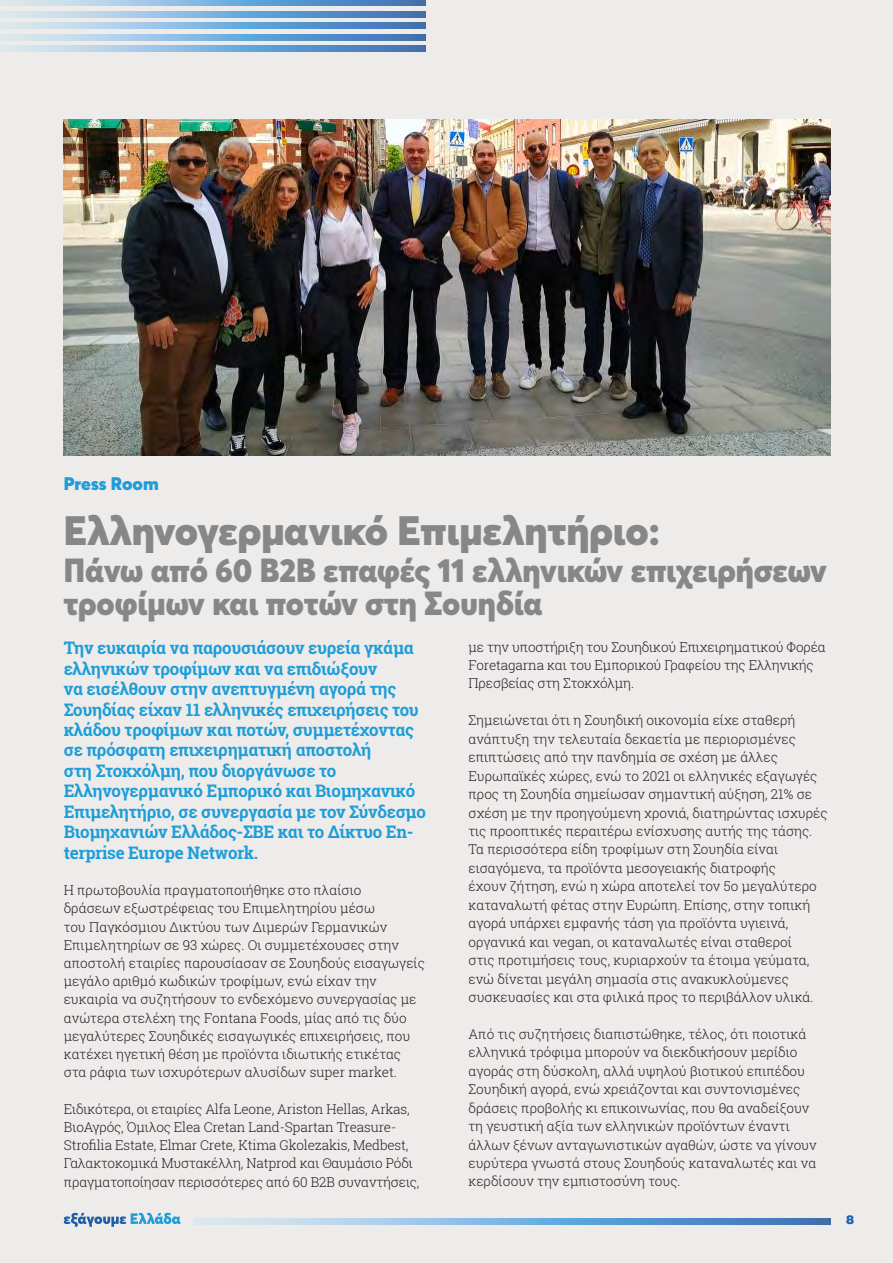
<style>
.page{position:relative;width:893px;height:1263px;background:#edeceb}
.page>*{position:absolute;margin:0;border:0;box-sizing:border-box;transform-origin:0 0}
.t1{font:900 40.5px "Averta";letter-spacing:-.005em;color:#888787}
.t2{font:900 33px/33px "Averta";letter-spacing:-.005em;color:#888787;scale:.96 1}
.t3{font:900 18px "Averta";color:#1e9dd8}
.t4{font:700 17.25px/20.4px "Roboto Slab";letter-spacing:-.015em;color:#1e9dd8}
.t5{font:300 13.5px/18.5px "Roboto Slab";color:#231f20}
.t6{font:900 12px "UB Helvetica";color:#1b5fa9}
</style>
<div class="page">
<svg style="left:0;top:0;width:426px;height:6px;background:#83b0d9"></svg>
<svg style="left:0;top:23px;width:426px;height:6px;background:#83b0d9"></svg>
<svg style="left:0;top:46px;width:426px;height:5px;background:#83b0d9"></svg>
<svg style="left:0;top:11px;width:426px;height:6px;background:#83b0d9"></svg>
<svg style="left:0;top:34px;width:426px;height:6px;background:#83b0d9"></svg>
<svg style="left:64px;top:1213px;width:117px;height:14px"></svg>
<svg style="left:194px;top:1219px;width:637px;height:5px;background:#83b0d9"></svg>
<img style="left:64px;top:119px;width:767px;height:336px">
<h3 class="t3" style="left:64px;top:472px;width:97px">Press Room</h3>
<h1 class="t1" style="left:64px;top:504px;width:598px">Ελληνογερμανικό Επιμελητήριο:</h1>
<h2 class="t2" style="left:64px;top:553px;width:797px">Πάνω από 60 Β2B επαφές 11 ελληνικών επιχειρήσεων τροφίμων και ποτών στη Σουηδία</h2>
<p class="t4" style="left:64px;top:637px;width:364px">Την ευκαιρία να παρουσιάσουν ευρεία γκάμα ελληνικών τροφίμων και να επιδιώξουν<br>να εισέλθουν στην ανεπτυγμένη αγορά της Σουηδίας είχαν 11 ελληνικές επιχειρήσεις του κλάδου τροφίμων και ποτών, συμμετέχοντας σε πρόσφατη επιχειρηματική αποστολή<br>στη Στοκχόλμη, που διοργάνωσε το Ελληνογερμανικό Εμπορικό και Βιομηχανικό Επιμελητήριο, σε συνεργασία με τον Σύνδεσμο Βιομηχανιών Ελλάδος-ΣΒΕ και το Δίκτυο En&shy;terprise Europe Network.</p>
<p class="t5" style="left:64px;top:881px;width:363px">Η πρωτοβουλία πραγματοποιήθηκε στο πλαίσιο<br>δράσεων εξωστρέφειας του Επιμελητηρίου μέσω<br>του Παγκόσμιου Δικτύου των Διμερών Γερμανικών Επιμελητηρίων σε 93 χώρες. Οι συμμετέχουσες στην αποστολή εταιρίες παρουσίασαν σε Σουηδούς εισαγωγείς μεγάλο αριθμό κωδικών τροφίμων, ενώ είχαν την ευκαιρία να συζητήσουν το ενδεχόμενο συνεργασίας με ανώτερα στελέχη της Fontana Foods, μίας από τις δύο μεγαλύτερες Σουηδικές εισαγωγικές επιχειρήσεις, που κατέχει ηγετική θέση με προϊόντα ιδιωτικής ετικέτας στα ράφια των ισχυρότερων αλυσίδων super market.</p>
<p class="t5" style="left:64px;top:1099px;width:357px">Ειδικότερα, οι εταιρίες Alfa Leone, Ariston Hellas, Arkas, ΒιοΑγρός, Όμιλος Elea Cretan Land-Spartan Treasure-Strofilia Estate, Elmar Crete, Ktima Gkolezakis, Medbest, Γαλακτοκομικά Μυστακέλλη, Natprod και Θαυμάσιο Ρόδι πραγματοποίησαν περισσότερες από 60 Β2Β συναντήσεις,</p>
<p class="t5" style="left:468px;top:637px;width:359px">με την υποστήριξη του Σουηδικού Επιχειρηματικού Φορέα<br>Foretagarna και του Εμπορικού Γραφείου της Ελληνικής<br>Πρεσβείας στη Στοκχόλμη.</p>
<p class="t5" style="left:468px;top:711px;width:361px">Σημειώνεται ότι η Σουηδική οικονομία είχε σταθερή ανάπτυξη την τελευταία δεκαετία με περιορισμένες επιπτώσεις από την πανδημία σε σχέση με άλλες Ευρωπαϊκές χώρες, ενώ το 2021 οι ελληνικές εξαγωγές προς τη Σουηδία σημείωσαν σημαντική αύξηση, 21% σε σχέση με την προηγούμενη χρονιά, διατηρώντας ισχυρές τις προοπτικές περαιτέρω ενίσχυσης αυτής της τάσης.<br>Τα περισσότερα είδη τροφίμων στη Σουηδία είναι εισαγόμενα, τα προϊόντα μεσογειακής διατροφής<br>έχουν ζήτηση, ενώ η χώρα αποτελεί τον 5ο μεγαλύτερο καταναλωτή φέτας στην Ευρώπη. Επίσης, στην τοπική αγορά υπάρχει εμφανής τάση για προϊόντα υγιεινά, οργανικά και vegan, οι καταναλωτές είναι σταθεροί<br>στις προτιμήσεις τους, κυριαρχούν τα έτοιμα γεύματα, ενώ δίνεται μεγάλη σημασία στις ανακυκλούμενες συσκευασίες και στα φιλικά προς το περιβάλλον υλικά.</p>
<p class="t5" style="left:468px;top:1024px;width:350px">Από τις συζητήσεις διαπιστώθηκε, τέλος, ότι ποιοτικά ελληνικά τρόφιμα μπορούν να διεκδικήσουν μερίδιο αγοράς στη δύσκολη, αλλά υψηλού βιοτικού επιπέδου Σουηδική αγορά, ενώ χρειάζονται και συντονισμένες δράσεις προβολής κι επικοινωνίας, που θα αναδείξουν τη γευστική αξία των ελληνικών προϊόντων έναντι άλλων ξένων ανταγωνιστικών αγαθών, ώστε να γίνουν ευρύτερα γνωστά στους Σουηδούς καταναλωτές και να κερδίσουν την εμπιστοσύνη τους.</p>
<p class="t6" style="left:846px;top:1212px;width:10px">8</p>
</div>
